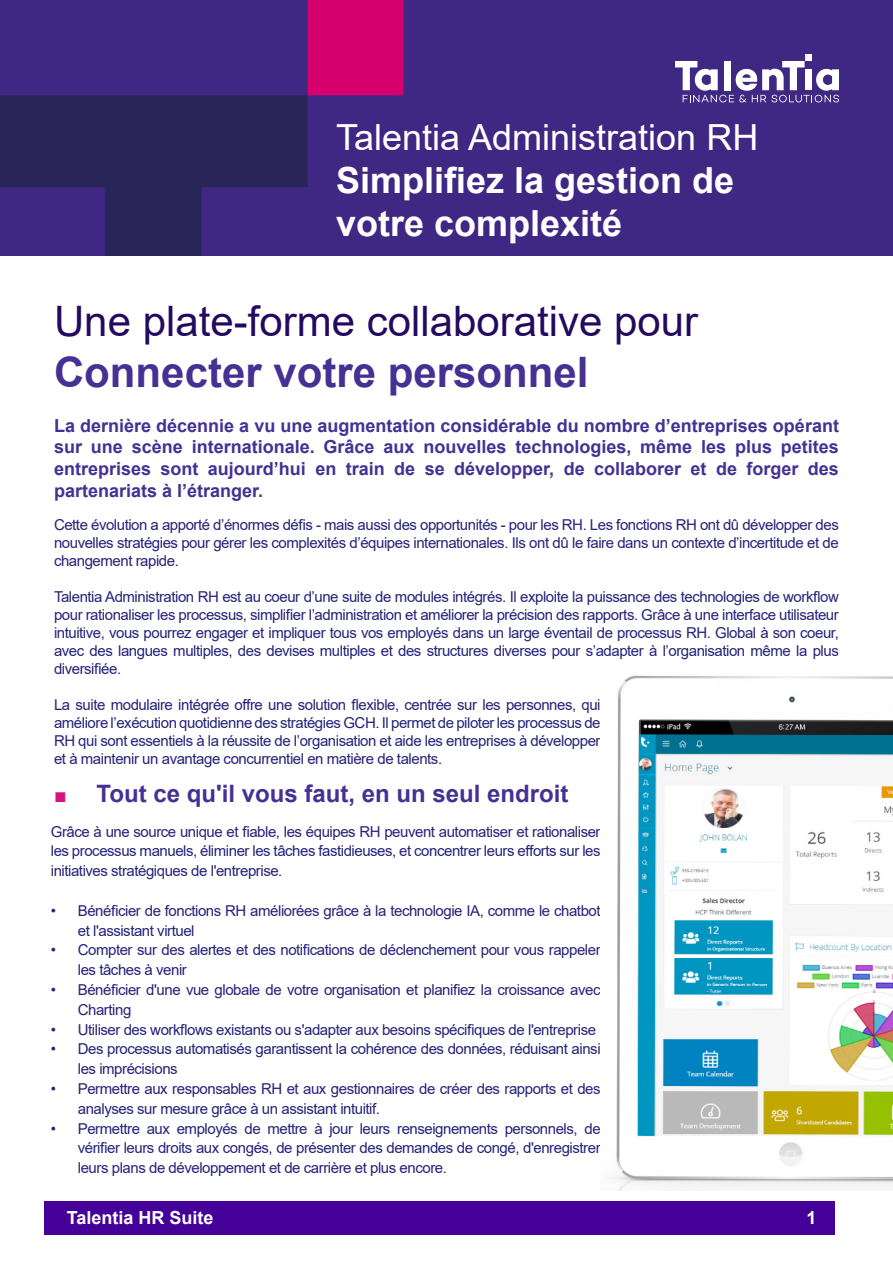
<style>
.page{position:relative;width:893px;height:1263px;background:#fff}
.page>*{position:absolute;margin:0;border:0;box-sizing:border-box;transform-origin:0 0}
.t1{font:42px "Arial";color:#240a5f}
.t2{font:700 42px "Arial";color:#443193}
.t3{font:700 36px "Arial";color:#fff}
.t4{font:36px "Arial";color:#fff}
.t5{font:700 24px "Arial";color:#443193}
.t6{font:700 18px/21.6px "Arial";color:#443193;text-align:justify}
.Style_de_paragraphe{font:700 18px "Arial";color:#fff}
.t7{font:15px/18px "Arial";letter-spacing:-.03em;color:#252279;text-align:justify}
.s1{font-weight:400;font-size:21px;color:#d7117e}
</style>
<div class="page">
<div style="left:44px;top:1201px;width:791px;height:33px;background:#409"></div>
<img style="left:612px;top:675px;width:281px;height:516px">
<img style="left:0;top:0;width:893px;height:255px">
<div style="left:805px;top:54px;width:6px;height:7px;background:#fff"></div>
<svg style="left:675px;top:61px;width:164px;height:41px"></svg>
<p class="t4" style="left:336px;top:112px;width:424px">Talentia Administration RH</p>
<p class="t3" style="left:336px;top:155px;width:400px">Simplifiez la gestion de</p>
<p class="t3" style="left:336px;top:198px;width:288px">votre complexité</p>
<p class="t1" style="left:54px;top:293px;width:646px">Une plate-forme collaborative pour</p>
<p class="t2" style="left:54px;top:342px;width:536px">Connecter votre personnel</p>
<p class="t6" style="left:54px;top:415px;width:786px">La dernière décennie a vu une augmentation considérable du nombre d’entreprises opérant sur une scène internationale. Grâce aux nouvelles technologies, même les plus petites entreprises sont aujourd’hui en train de se développer, de collaborer et de forger des partenariats à l’étranger.</p>
<p class="t7" style="left:54px;top:516px;width:786px">Cette évolution a apporté d’énormes défis - mais aussi des opportunités - pour les RH. Les fonctions RH ont dû développer des nouvelles stratégies pour gérer les complexités d’équipes internationales. Ils ont dû le faire dans un contexte d’incertitude et de changement rapide.</p>
<p class="t7" style="left:54px;top:588px;width:786px">Talentia Administration RH est au coeur d’une suite de modules intégrés. Il exploite la puissance des technologies de workflow pour rationaliser les processus, simplifier l’administration et améliorer la précision des rapports. Grâce à une interface utilisateur intuitive, vous pourrez engager et impliquer tous vos employés dans un large éventail de processus RH. Global à son coeur, avec des langues multiples, des devises multiples et des structures diverses pour s’adapter à l’organisation même la plus diversifiée.</p>
<p class="t7" style="left:54px;top:696px;width:548px">La suite modulaire intégrée offre une solution flexible, centrée sur les personnes, qui améliore l’exécution quotidienne des stratégies GCH. Il permet de piloter les processus de RH qui sont essentiels à la réussite de l’organisation et aide les entreprises à développer et à maintenir un avantage concurrentiel en matière de talents.</p>
<p class="t5" style="left:54px;top:776px;width:516px"><span class="s1">■</span> Tout ce qu'il vous faut, en un seul endroit</p>
<p class="t7" style="left:51px;top:821px;width:551px;line-height:19.8px">Grâce à une source unique et fiable, les équipes RH peuvent automatiser et rationaliser les processus manuels, éliminer les tâches fastidieuses, et concentrer leurs efforts sur les initiatives stratégiques de l'entreprise.</p>
<p class="t7" style="left:78px;top:900px;width:524px;line-height:19.8px;text-indent:-27px">• Bénéficier de fonctions RH améliorées grâce à la technologie IA, comme le chatbot et l'assistant virtuel</p>
<p class="t7" style="left:78px;top:940px;width:524px;line-height:19.8px;text-indent:-27px">• Compter sur des alertes et des notifications de déclenchement pour vous rappeler les tâches à venir</p>
<p class="t7" style="left:78px;top:980px;width:524px;line-height:19.8px;text-indent:-27px">• Bénéficier d'une vue globale de votre organisation et planifiez la croissance avec<br>Charting</p>
<p class="t7" style="left:51px;top:1020px;width:547px">• Utiliser des workflows existants ou s'adapter aux besoins spécifiques de l'entreprise</p>
<p class="t7" style="left:78px;top:1039px;width:524px;line-height:19.8px;text-indent:-27px">• Des processus automatisés garantissent la cohérence des données, réduisant ainsi les imprécisions</p>
<p class="t7" style="left:78px;top:1079px;width:524px;line-height:19.8px;text-indent:-27px">• Permettre aux responsables RH et aux gestionnaires de créer des rapports et des analyses sur mesure grâce à un assistant intuitif.</p>
<p class="t7" style="left:78px;top:1118px;width:524px;line-height:19.8px;text-indent:-27px">• Permettre aux employés de mettre à jour leurs renseignements personnels, de vérifier leurs droits aux congés, de présenter des demandes de congé, d'enregistrer leurs plans de développement et de carrière et plus encore.</p>
<p class="Style_de_paragraphe" style="left:67px;top:1205px;width:148px">Talentia HR Suite</p>
<p class="Style_de_paragraphe" style="left:806px;top:1205px;width:12px">1</p>
</div>
